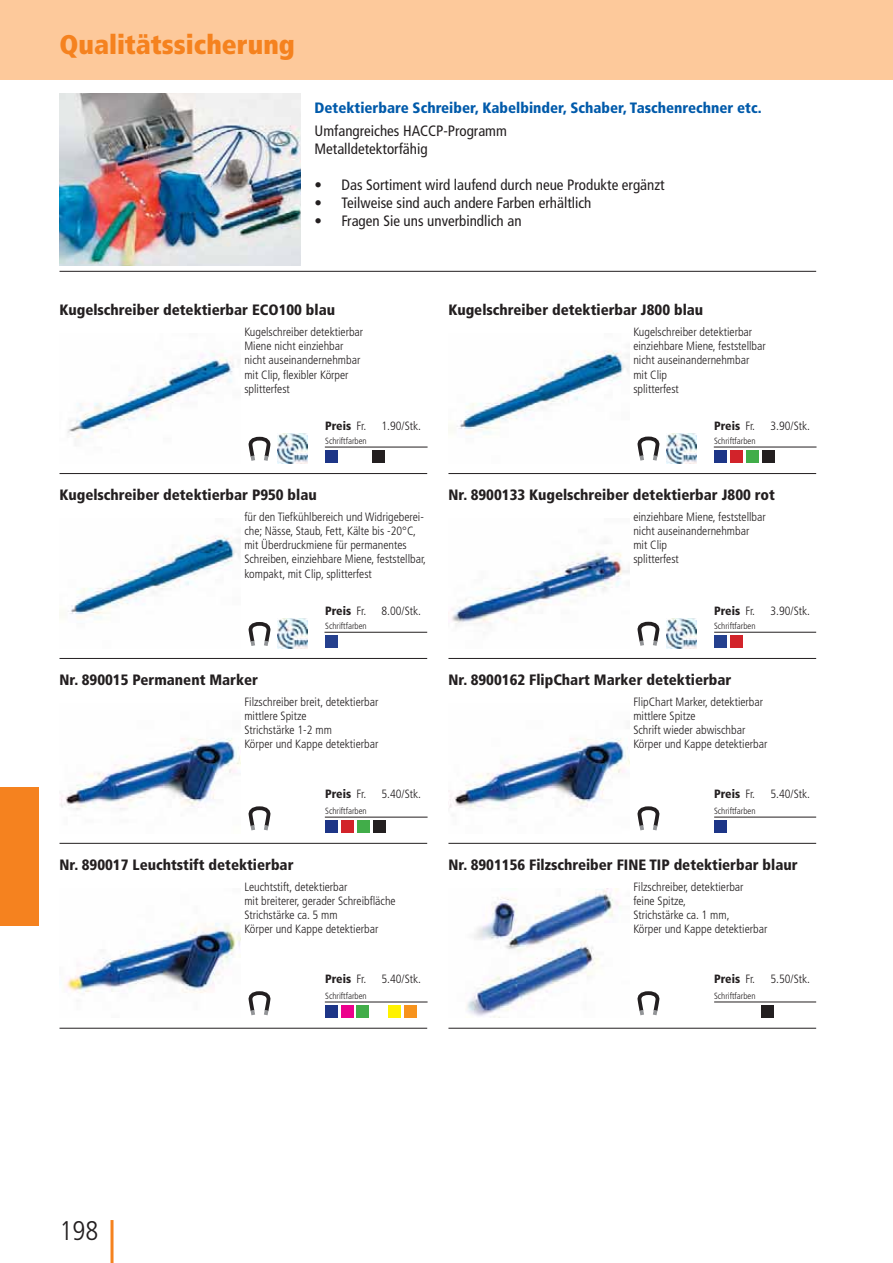
<style>
.page{position:relative;width:893px;height:1263px;background:#fff}
.page>*{position:absolute;margin:0;border:0;box-sizing:border-box;transform-origin:0 0}
.t1{font:900 condensed 27px "Frutiger LT Std";color:#f5821f}
.t2{font:300 condensed 27px "Frutiger LT Std";color:#231f20}
.t3{font:900 condensed 15px "Frutiger LT Std";color:#231f20}
.t4{font:condensed 15px/18px "Frutiger LT Std";color:#231f20}
.t5{font:900 condensed 15px "Frutiger LT Std";color:#005aaa}
.t6{font:300 condensed 12px/14.1px "Frutiger LT Std";color:#231f20}
.t7{font:900 condensed 12px "Frutiger LT Std";color:#231f20}
.t8{font:300 condensed 9px "Frutiger LT Std";color:#231f20}
.s1{font-weight:300}
</style>
<div class="page">
<div style="left:0;top:0;width:893px;height:80px;background:#fdc99b"></div>
<div style="left:0;top:787px;width:38px;height:139px;background:#f5821f"></div>
<hr style="left:111px;top:1220px;width:3px;height:43px;background:#f5821f">
<hr style="left:60px;top:271px;width:756px;height:1px;background:#231f20">
<img style="left:60px;top:93px;width:241px;height:173px">
<hr style="left:714px;top:632px;width:102px;height:1px;background:#231f20">
<hr style="left:448px;top:843px;width:368px;height:1px;background:#231f20">
<img style="left:449px;top:738px;width:180px;height:71px">
<div style="left:714px;top:820px;width:13px;height:13px;background:#1d3587"></div>
<svg style="left:637px;top:806px;width:23px;height:25px"></svg>
<hr style="left:714px;top:817px;width:102px;height:1px;background:#231f20">
<hr style="left:324px;top:632px;width:103px;height:1px;background:#231f20">
<hr style="left:60px;top:843px;width:367px;height:1px;background:#231f20">
<img style="left:60px;top:738px;width:180px;height:72px">
<div style="left:373px;top:820px;width:13px;height:13px;background:#231f20"></div>
<div style="left:357px;top:820px;width:13px;height:13px;background:#41ad49"></div>
<div style="left:341px;top:820px;width:13px;height:13px;background:#d2232a"></div>
<div style="left:325px;top:820px;width:13px;height:13px;background:#1d3587"></div>
<svg style="left:248px;top:806px;width:23px;height:25px"></svg>
<hr style="left:325px;top:817px;width:103px;height:1px;background:#231f20">
<hr style="left:60px;top:658px;width:367px;height:1px;background:#231f20">
<img style="left:60px;top:535px;width:180px;height:84px">
<div style="left:325px;top:635px;width:13px;height:13px;background:#25408e"></div>
<img style="left:277px;top:619px;width:30px;height:30px">
<hr style="left:448px;top:658px;width:368px;height:1px;background:#231f20">
<img style="left:448px;top:552px;width:181px;height:74px">
<div style="left:730px;top:635px;width:13px;height:13px;background:#d2232a"></div>
<div style="left:714px;top:635px;width:13px;height:13px;background:#25408e"></div>
<svg style="left:248px;top:622px;width:23px;height:24px"></svg>
<img style="left:666px;top:619px;width:30px;height:30px">
<svg style="left:637px;top:621px;width:23px;height:25px"></svg>
<hr style="left:448px;top:1028px;width:368px;height:1px;background:#231f20">
<img style="left:466px;top:888px;width:155px;height:130px">
<div style="left:761px;top:1005px;width:13px;height:13px;background:#231f20"></div>
<svg style="left:637px;top:991px;width:23px;height:38px"></svg>
<hr style="left:714px;top:1002px;width:102px;height:1px;background:#231f20">
<hr style="left:60px;top:1028px;width:367px;height:1px;background:#231f20">
<img style="left:66px;top:923px;width:174px;height:70px">
<div style="left:404px;top:1005px;width:13px;height:13px;background:#f7931d"></div>
<div style="left:388px;top:1005px;width:13px;height:13px;background:#fff200"></div>
<div style="left:356px;top:1005px;width:13px;height:13px;background:#41ad49"></div>
<div style="left:341px;top:1005px;width:13px;height:13px;background:#ec008c"></div>
<div style="left:325px;top:1005px;width:13px;height:13px;background:#1d3587"></div>
<svg style="left:248px;top:991px;width:23px;height:25px"></svg>
<hr style="left:325px;top:1002px;width:103px;height:1px;background:#231f20">
<hr style="left:325px;top:447px;width:103px;height:1px;background:#231f20">
<hr style="left:60px;top:473px;width:367px;height:1px;background:#231f20">
<img style="left:67px;top:353px;width:167px;height:86px">
<div style="left:372px;top:451px;width:13px;height:12px;background:#231f20"></div>
<div style="left:325px;top:451px;width:13px;height:12px;background:#1d3587"></div>
<img style="left:277px;top:434px;width:30px;height:30px">
<svg style="left:248px;top:436px;width:23px;height:39px"></svg>
<hr style="left:714px;top:447px;width:102px;height:1px;background:#231f20">
<hr style="left:448px;top:473px;width:368px;height:1px;background:#231f20">
<img style="left:448px;top:350px;width:181px;height:84px">
<div style="left:762px;top:451px;width:13px;height:12px;background:#231f20"></div>
<div style="left:746px;top:451px;width:13px;height:12px;background:#41ad49"></div>
<div style="left:730px;top:451px;width:13px;height:12px;background:#d2232a"></div>
<div style="left:714px;top:451px;width:13px;height:12px;background:#1d3587"></div>
<img style="left:666px;top:434px;width:30px;height:30px">
<svg style="left:637px;top:436px;width:23px;height:25px"></svg>
<h1 class="t1" style="left:60px;top:34px;width:237px">Qualitätssicherung</h1>
<p class="t5" style="left:315px;top:101px;width:449px">Detektierbare Schreiber, Kabelbinder, Schaber, Taschenrechner etc.</p>
<p class="t4" style="left:315px;top:123px;width:194px">Umfangreiches HACCP-Programm<br>Metalldetektorfähig</p>
<p class="t4" style="left:315px;top:177px;width:352px">• Das Sortiment wird laufend durch neue Produkte ergänzt</p>
<p class="t4" style="left:315px;top:195px;width:278px">• Teilweise sind auch andere Farben erhältlich</p>
<p class="t4" style="left:315px;top:213px;width:209px">• Fragen Sie uns unverbindlich an</p>
<p class="t3" style="left:60px;top:304px;width:277px">Kugelschreiber detektierbar ECO100 blau</p>
<p class="t6" style="left:244px;top:326px;width:120px">Kugelschreiber detektierbar<br>Miene nicht einziehbar nicht auseinandernehmbar mit Clip, flexibler Körper splitterfest</p>
<p class="t7" style="left:325px;top:421px;width:43px">Preis <span class="s1">Fr.</span></p>
<p class="t6" style="left:381px;top:420px;width:41px">1.90/Stk.</p>
<p class="t8" style="left:325px;top:437px;width:43px">Schriftfarben</p>
<p class="t3" style="left:60px;top:488px;width:259px">Kugelschreiber detektierbar P950 blau</p>
<p class="t6" style="left:244px;top:511px;width:183px">für den Tiefkühlbereich und Widrigeberei&shy;che; Nässe, Staub, Fett, Kälte bis -20°C, mit Überdruckmiene für permanentes Schreiben, einziehbare Miene, feststellbar, kompakt, mit Clip, splitterfest</p>
<p class="t7" style="left:325px;top:606px;width:43px">Preis <span class="s1">Fr.</span></p>
<p class="t6" style="left:381px;top:605px;width:41px">8.00/Stk.</p>
<p class="t8" style="left:325px;top:622px;width:43px">Schriftfarben</p>
<p class="t3" style="left:60px;top:673px;width:200px">Nr. 890015 Permanent Marker</p>
<p class="t6" style="left:244px;top:695px;width:135px">Filzschreiber breit, detektierbar mittlere Spitze<br>Strichstärke 1-2 mm<br>Körper und Kappe detektierbar</p>
<p class="t7" style="left:325px;top:789px;width:43px">Preis <span class="s1">Fr.</span></p>
<p class="t6" style="left:381px;top:787px;width:41px">5.40/Stk.</p>
<p class="t8" style="left:325px;top:807px;width:43px">Schriftfarben</p>
<p class="t3" style="left:60px;top:858px;width:235px">Nr. 890017 Leuchtstift detektierbar</p>
<p class="t6" style="left:244px;top:880px;width:153px">Leuchtstift, detektierbar<br>mit breiterer, gerader Schreibfläche<br>Strichstärke ca. 5 mm<br>Körper und Kappe detektierbar</p>
<p class="t7" style="left:325px;top:974px;width:43px">Preis <span class="s1">Fr.</span></p>
<p class="t6" style="left:381px;top:972px;width:41px">5.40/Stk.</p>
<p class="t8" style="left:325px;top:992px;width:43px">Schriftfarben</p>
<p class="t3" style="left:448px;top:304px;width:256px">Kugelschreiber detektierbar J800 blau</p>
<p class="t6" style="left:633px;top:326px;width:134px">Kugelschreiber detektierbar einziehbare Miene, feststellbar nicht auseinandernehmbar mit Clip<br>splitterfest</p>
<p class="t7" style="left:714px;top:421px;width:43px">Preis <span class="s1">Fr.</span></p>
<p class="t6" style="left:770px;top:420px;width:41px">3.90/Stk.</p>
<p class="t8" style="left:714px;top:437px;width:43px">Schriftfarben</p>
<p class="t3" style="left:448px;top:488px;width:328px">Nr. 8900133 Kugelschreiber detektierbar J800 rot</p>
<p class="t6" style="left:633px;top:511px;width:134px">einziehbare Miene, feststellbar nicht auseinandernehmbar mit Clip<br>splitterfest</p>
<p class="t7" style="left:714px;top:606px;width:43px">Preis <span class="s1">Fr.</span></p>
<p class="t6" style="left:770px;top:605px;width:41px">3.90/Stk.</p>
<p class="t8" style="left:714px;top:622px;width:43px">Schriftfarben</p>
<p class="t3" style="left:448px;top:673px;width:284px">Nr. 8900162 FlipChart Marker detektierbar</p>
<p class="t6" style="left:633px;top:695px;width:135px">FlipChart Marker, detektierbar mittlere Spitze<br>Schrift wieder abwischbar<br>Körper und Kappe detektierbar</p>
<p class="t7" style="left:714px;top:789px;width:43px">Preis <span class="s1">Fr.</span></p>
<p class="t6" style="left:770px;top:787px;width:41px">5.40/Stk.</p>
<p class="t8" style="left:714px;top:807px;width:43px">Schriftfarben</p>
<p class="t3" style="left:448px;top:858px;width:351px">Nr. 8901156 Filzschreiber FINE TIP detektierbar blaur</p>
<p class="t6" style="left:633px;top:880px;width:135px">Filzschreiber, detektierbar feine Spitze,<br>Strichstärke ca. 1 mm,<br>Körper und Kappe detektierbar</p>
<p class="t7" style="left:714px;top:974px;width:43px">Preis <span class="s1">Fr.</span></p>
<p class="t6" style="left:770px;top:972px;width:41px">5.50/Stk.</p>
<p class="t8" style="left:714px;top:992px;width:43px">Schriftfarben</p>
<h1 class="t2" style="left:60px;top:1219px;width:40px">198</h1>
</div>
